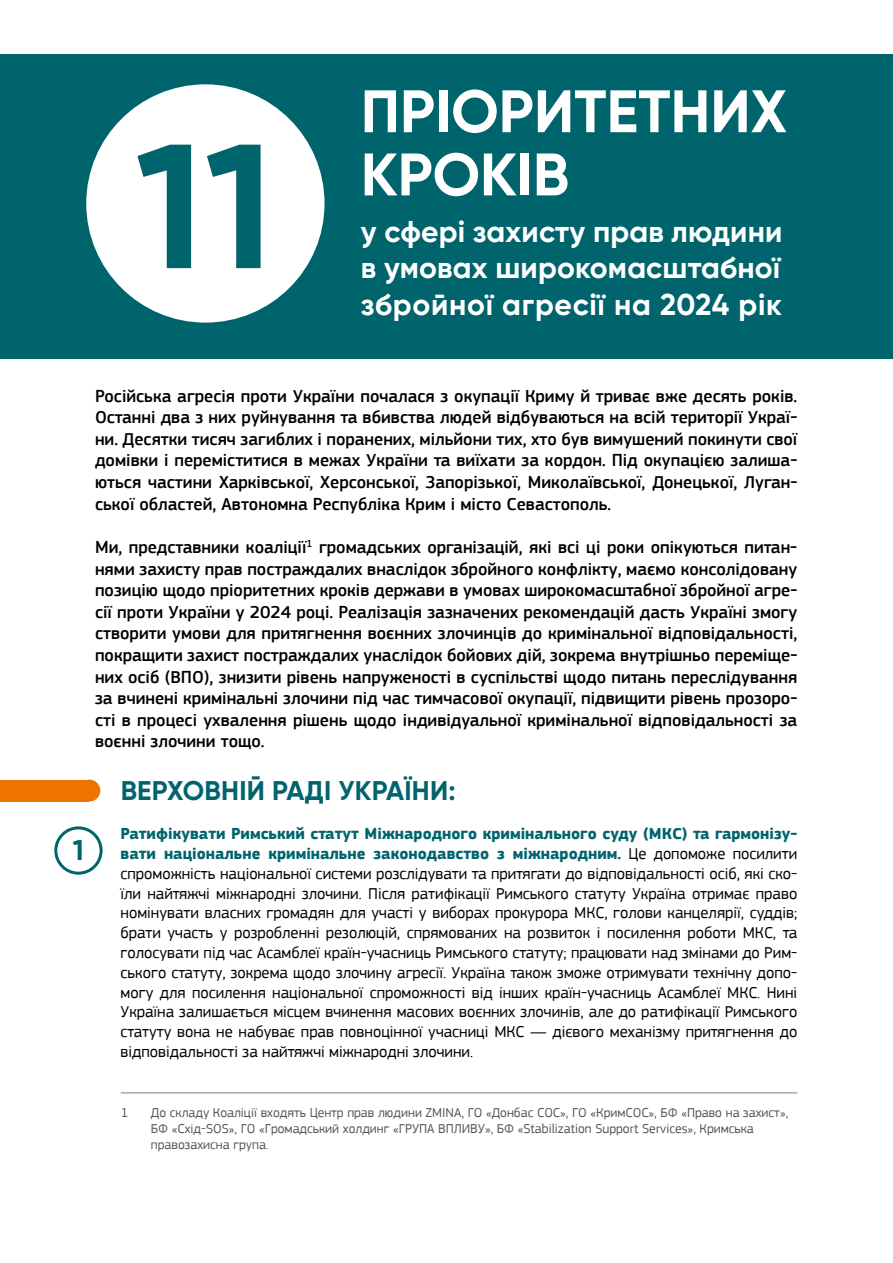
<style>
.page{position:relative;width:893px;height:1263px;background:#fff}
.page>*{position:absolute;margin:0;border:0;box-sizing:border-box;transform-origin:0 0}
.t1{font:700 59.85px/63.2px "Gilroy";color:#fff}
.t2{font:700 30.15px/36.2px "Gilroy";letter-spacing:.005em;color:#fff;text-align:justify}
.t3{font:700 28.5px "Gilroy";color:#00646d}
.t4{font:700 27px "Gilroy";letter-spacing:.01em;color:#00646d}
.t5{font:500 18px/21.6px "PF Square Sans Pro";color:#000;text-align:justify}
.t6{font:16.5px/19.8px "PF Square Sans Pro";color:#000;text-align:justify}
.t7{font:13.5px/16.2px "PF Square Sans Pro";color:#575756}
.s1{font-weight:700;color:#00646d}
</style>
<div class="page">
<div style="left:0;top:54px;width:893px;height:305px;background:#00646d"></div>
<div style="left:86px;top:84px;width:238px;height:239px;background:#fff;border-radius:50%"></div>
<svg style="left:137px;top:145px;width:124px;height:123px"></svg>
<div style="left:54px;top:826px;width:49px;height:49px;border:3px solid #00646d;border-radius:50%"></div>
<div style="left:78px;top:780px;width:22px;height:21px;background:#ee7402;border-radius:50%"></div>
<div style="left:0;top:780px;width:89px;height:21px;background:#ee7402"></div>
<hr style="left:121px;top:1092px;width:676px;height:1px;background:#7e7e7d">
<h1 class="t1" style="left:361px;top:79px;width:428px">ПРІОРИТЕТНИХ<br>КРОКІВ</h1>
<h2 class="t2" style="left:361px;top:214px;width:423px">у сфері захисту прав людини в умовах широкомасштабної збройної агресії на 2024 рік</h2>
<h3 class="t3" style="left:73px;top:832px;width:13px">1</h3>
<p class="t5" style="left:95px;top:385px;width:704px">Російська агресія проти України почалася з окупації Криму й триває вже десять років.<br>Останні два з них руйнування та вбивства людей відбуваються на всій території Украї&shy;ни. Десятки тисяч загиблих і поранених, мільйони тих, хто був вимушений покинути свої домівки і переміститися в межах України та виїхати за кордон. Під окупацією залиша&shy;ються частини Харківської, Херсонської, Запорізької, Миколаївської, Донецької, Луган&shy;ської областей, Автономна Республіка Крим і місто Севастополь.</p>
<p class="t5" style="left:95px;top:536px;width:704px">Ми, представники коаліції<sup>1</sup> громадських організацій, які всі ці роки опікуються питан&shy;нями захисту прав постраждалих внаслідок збройного конфлікту, маємо консолідовану позицію щодо пріоритетних кроків держави в умовах широкомасштабної збройної агре&shy;сії проти України у 2024 році. Реалізація зазначених рекомендацій дасть Україні змогу створити умови для притягнення воєнних злочинців до кримінальної відповідальності, покращити захист постраждалих унаслідок бойових дій, зокрема внутрішньо переміще&shy;них осіб (ВПО), знизити рівень напруженості в суспільстві щодо питань переслідування за вчинені кримінальні злочини під час тимчасової окупації, підвищити рівень прозоро&shy;сті в процесі ухвалення рішень щодо індивідуальної кримінальної відповідальності за воєнні злочини тощо.</p>
<h3 class="t4" style="left:121px;top:773px;width:336px">ВЕРХОВНІЙ РАДІ УКРАЇНИ:</h3>
<p class="t6" style="left:121px;top:824px;width:678px"><span class="s1">Ратифікувати Римський статут Міжнародного кримінального суду (МКС) та гармонізу&shy;вати національне кримінальне законодавство з міжнародним.</span> Це допоможе посилити спроможність національної системи розслідувати та притягати до відповідальності осіб, які ско&shy;їли найтяжчі міжнародні злочини. Після ратифікації Римського статуту Україна отримає право номінувати власних громадян для участі у виборах прокурора МКС, голови канцелярії, суддів; брати участь у розробленні резолюцій, спрямованих на розвиток і посилення роботи МКС, та голосувати під час Асамблеї країн-учасниць Римського статуту; працювати над змінами до Рим&shy;ського статуту, зокрема щодо злочину агресії. Україна також зможе отримувати технічну допо&shy;могу для посилення національної спроможності від інших країн-учасниць Асамблеї МКС. Нині Україна залишається місцем вчинення масових воєнних злочинів, але до ратифікації Римського статуту вона не набуває прав повноцінної учасниці МКС — дієвого механізму притягнення до відповідальності за найтяжчі міжнародні злочини.</p>
<p class="t7" style="left:121px;top:1104px;width:9px">1</p>
<p class="t7" style="left:151px;top:1104px;width:639px">До складу Коаліції входять Центр прав людини ZMINA, ГО «Донбас СОС», ГО «КримСОС», БФ «Право на захист»,<br>БФ «Схід-SOS», ГО «Громадський холдинг «ГРУПА ВПЛИВУ», БФ «Stabilization Support Services», Кримська правозахисна група.</p>
</div>
